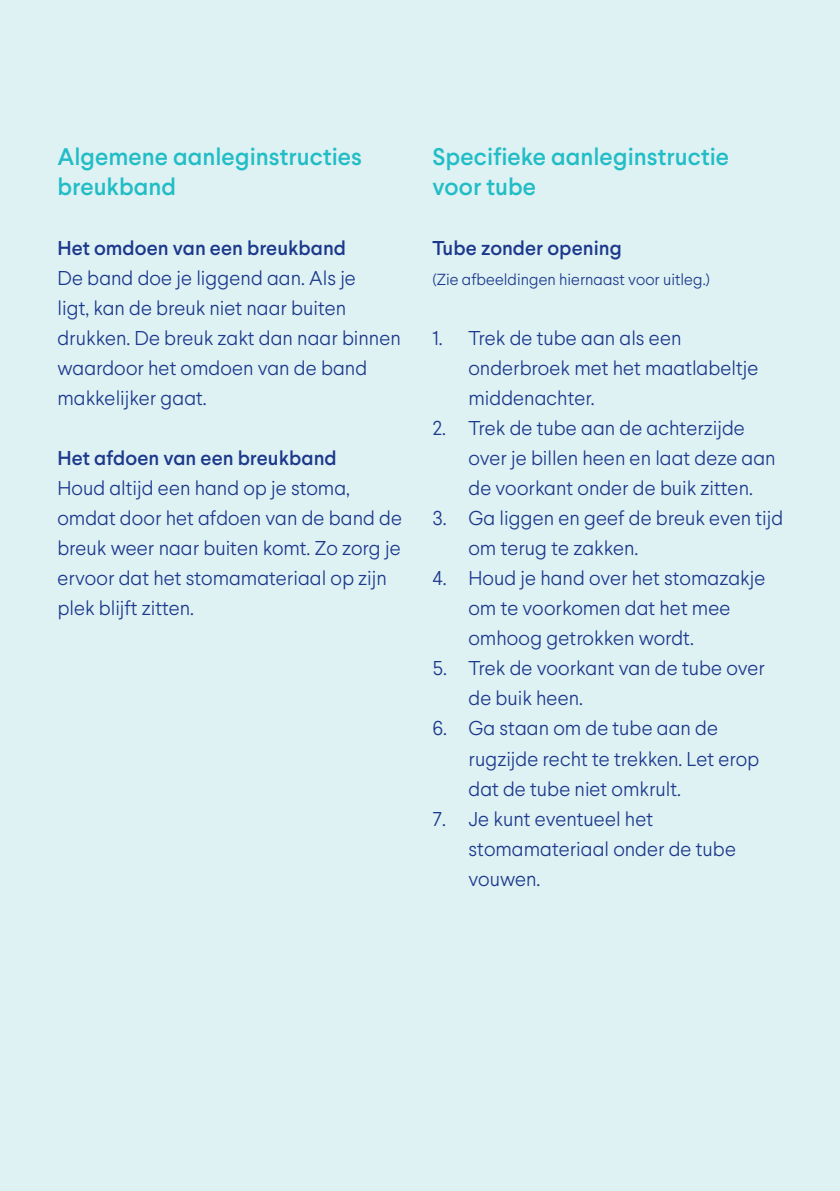
<style>
.page{position:relative;width:840px;height:1191px;background:#fff}
.page>*{position:absolute;margin:0;border:0;box-sizing:border-box;transform-origin:0 0}
.t1{font:500 24px/30px "Larsseit";color:#21bdc6}
.t2{font:300 20px/30px "Larsseit";color:#1b388c}
.t3{font:500 20px "Larsseit";color:#1b388c}
.t4{font:300 16px "Larsseit";color:#1b388c}
</style>
<div class="page">
<div style="left:0;top:0;width:839px;height:1191px;background:#def1f3"></div>
<p class="t1" style="left:57px;top:142px;width:306px">Algemene aanleginstructies breukband</p>
<p class="t3" style="left:57px;top:235px;width:290px">Het omdoen van een breukband</p>
<p class="t2" style="left:57px;top:263px;width:344px">De band doe je liggend aan. Als je<br>ligt, kan de breuk niet naar buiten drukken. De breuk zakt dan naar binnen waardoor het omdoen van de band makkelijker gaat.</p>
<p class="t3" style="left:57px;top:445px;width:280px">Het afdoen van een breukband</p>
<p class="t2" style="left:57px;top:473px;width:346px">Houd altijd een hand op je stoma, omdat door het afdoen van de band de breuk weer naar buiten komt. Zo zorg je ervoor dat het stomamateriaal op zijn plek blijft zitten.</p>
<p class="t1" style="left:432px;top:142px;width:298px">Specifieke aanleginstructie voor tube</p>
<p class="t3" style="left:432px;top:235px;width:191px">Tube zonder opening</p>
<p class="t4" style="left:432px;top:270px;width:279px">(Zie afbeeldingen hiernaast voor uitleg.)</p>
<p class="t2" style="left:468px;top:323px;width:291px;text-indent:-36px">1. Trek de tube aan als een onderbroek met het maatlabeltje middenachter.</p>
<p class="t2" style="left:468px;top:413px;width:308px;text-indent:-36px">2. Trek de tube aan de achterzijde over je billen heen en laat deze aan de voorkant onder de buik zitten.</p>
<p class="t2" style="left:468px;top:503px;width:316px;text-indent:-36px">3. Ga liggen en geef de breuk even tijd om terug te zakken.</p>
<p class="t2" style="left:468px;top:563px;width:298px;text-indent:-36px">4. Houd je hand over het stomazakje om te voorkomen dat het mee omhoog getrokken wordt.</p>
<p class="t2" style="left:468px;top:653px;width:298px;text-indent:-36px">5. Trek de voorkant van de tube over de buik heen.</p>
<p class="t2" style="left:468px;top:713px;width:292px;text-indent:-36px">6. Ga staan om de tube aan de rugzijde recht te trekken. Let erop dat de tube niet omkrult.</p>
<p class="t2" style="left:468px;top:803px;width:269px;text-indent:-36px">7. Je kunt eventueel het stomamateriaal onder de tube vouwen.</p>
</div>
